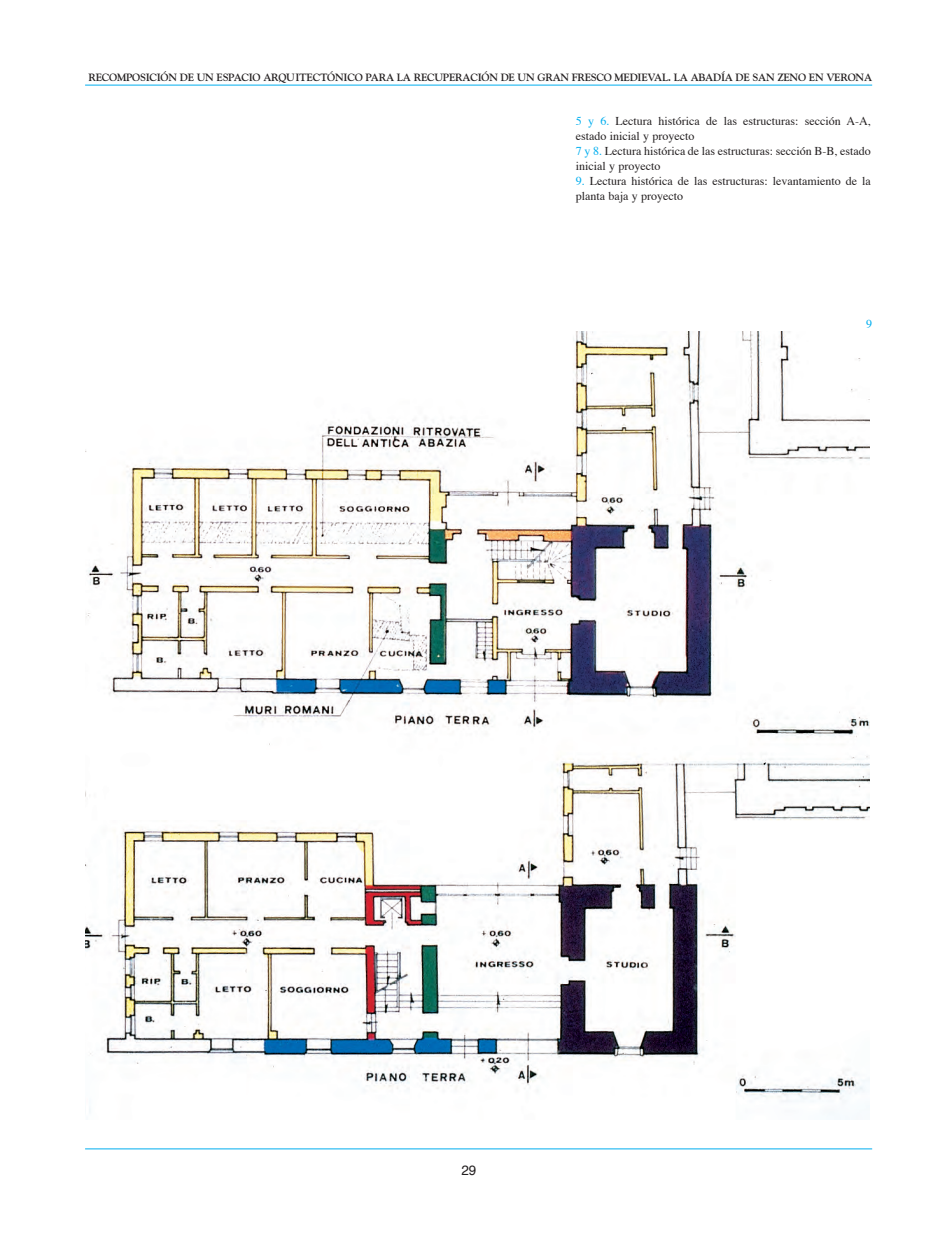
<style>
.page{position:relative;width:936px;height:1234px;background:#fff}
.page>*{position:absolute;margin:0;border:0;box-sizing:border-box;transform-origin:0 0}
.t1{font:13.5px "Helvetica";color:#231f20}
.t2{font:12px/15px "Times";color:#231f20}
.t3{font:12px "Times";color:#00aeef}
.t4{font:700 10.5px "Goudy";letter-spacing:-.03em;color:#231f20}
.s1{color:#00aeef}
</style>
<div class="page">
<img style="left:85px;top:332px;width:784px;height:784px">
<hr style="left:85px;top:1148px;width:787px;height:1px;background:#00aeef">
<hr style="left:85px;top:85px;width:787px;height:1px;background:#00aeef">
<p class="t4" style="left:88px;top:71px;width:785px">RECOMPOSICIÓN DE UN ESPACIO ARQUITECTÓNICO PARA LA RECUPERACIÓN DE UN GRAN FRESCO MEDIEVAL. LA ABADÍA DE SAN ZENO EN VERONA</p>
<p class="t2" style="left:576px;top:115px;width:296px"><span class="s1">5 y 6.</span> Lectura histórica de las estructuras: sección A-A, estado inicial y proyecto<br><span class="s1">7 y 8.</span> Lectura histórica de las estructuras: sección B-B, estado inicial y proyecto</p>
<p class="t2" style="left:576px;top:175px;width:296px"><span class="s1">9.</span> Lectura histórica de las estructuras: levantamiento de la planta baja y proyecto</p>
<p class="t1" style="left:461px;top:1163px;width:17px">29</p>
<p class="t3" style="left:866px;top:319px;width:7px">9</p>
</div>
